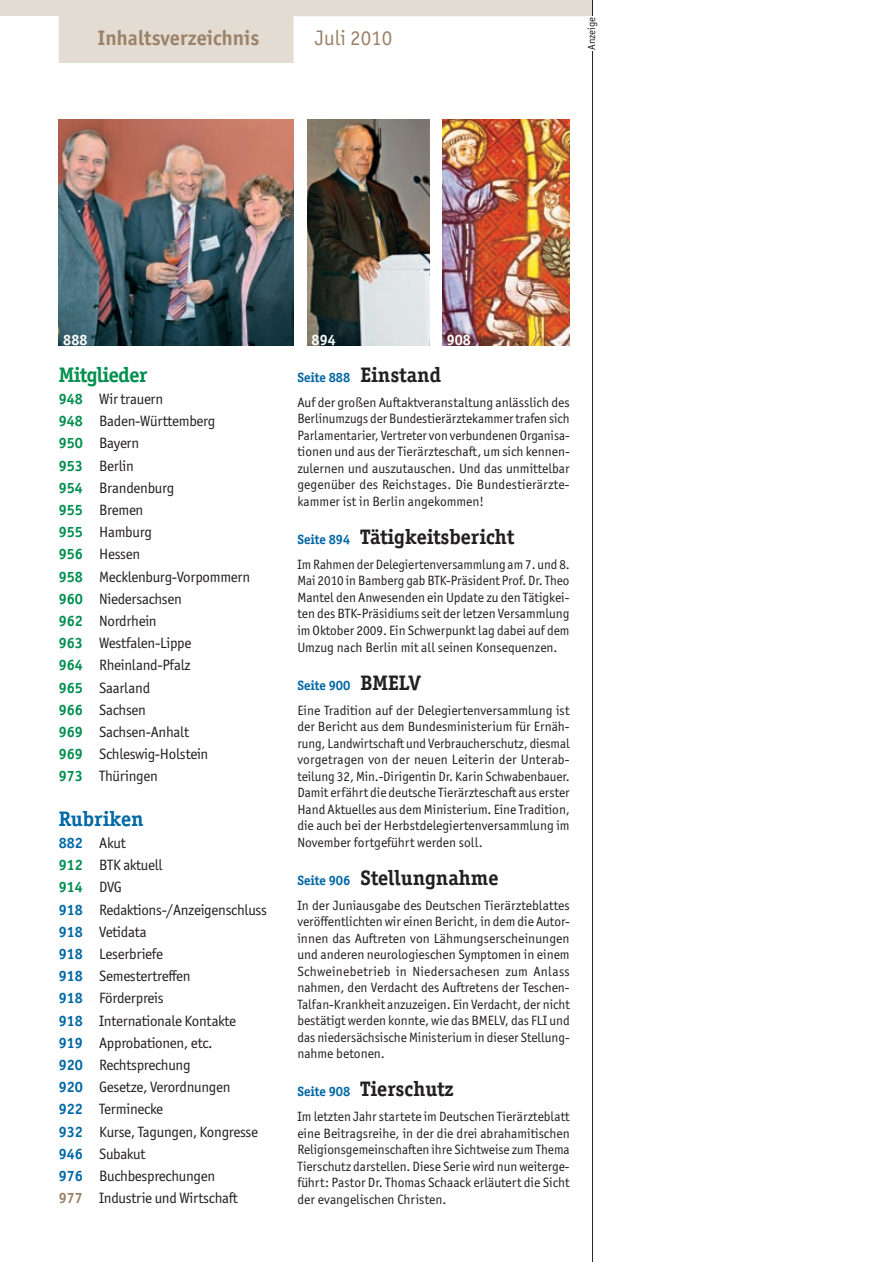
<style>
.page{position:relative;width:892px;height:1262px;background:#fff}
.page>*{position:absolute;margin:0;border:0;box-sizing:border-box;transform-origin:0 0}
.t1{font:700 21px "Officina Serif ITC Pro";color:#231f20}
.t2{font:700 21px "Officina Sans ITC Pro";color:#9c8269}
.t3{font:700 21px "Officina Serif ITC Pro";letter-spacing:-.02em;color:#008f4d}
.t4{font:700 21px "Officina Serif ITC Pro";color:#0068a5}
.t5{font:21px "Officina Sans ITC Pro";color:#9c8269}
.t6{font:15px/22.2px "Officina Sans ITC Pro";letter-spacing:-.02em;color:#231f20}
.t7{font:700 15px "Officina Sans ITC Pro";color:#fff}
.t8{font:13.5px/16.5px "Officina Sans ITC Pro";color:#231f20;text-align:justify}
.t9{font:700 13.5px "Officina Serif ITC Pro";color:#0068a5}
.t10{font:10.5px "Officina Sans ITC Pro";color:#231f20}
.s1{font-weight:700;color:#008f4d}
.s2{font-weight:700;color:#0068a5}
.s3{font-weight:700;color:#9c8269}
.s4{font-size:21px;color:#231f20}
.s5{font-size:13.5px;color:#0068a5}
.s6{font-family:"Officina Sans ITC Pro"}
.s7{font-family:"Officina Sans ITC Pro";font-size:13.5px;color:#0068a5}
</style>
<div class="page">
<img style="left:59px;top:119px;width:234px;height:226px">
<img style="left:442px;top:120px;width:127px;height:225px">
<img style="left:307px;top:120px;width:122px;height:225px">
<div style="left:0;top:0;width:552px;height:16px;background:#e3dcd2"></div>
<hr style="left:592px;top:50px;width:1px;height:1211px;background:#231f20">
<svg style="left:59px;top:0;width:534px;height:63px"></svg>
<div style="left:587px;top:16px;width:11px;height:35px;background:#fff"></div>
<h1 class="t2" style="left:98px;top:25px;width:163px">Inhaltsverzeichnis</h1>
<h1 class="t5" style="left:315px;top:26px;width:79px">Juli 2010</h1>
<p class="t10" style="left:585px;top:50px;width:35px;rotate:-90deg">Anzeige</p>
<p class="t7" style="left:63px;top:330px;width:26px">888</p>
<p class="t7" style="left:311px;top:330px;width:26px">894</p>
<p class="t7" style="left:446px;top:330px;width:26px">908</p>
<h1 class="t3" style="left:59px;top:362px;width:90px">Mitglieder</h1>
<p class="t6" style="left:59px;top:388px;width:193px"><span class="s1">948</span> Wir trauern<br><span class="s1">948</span> Baden-Württemberg<br><span class="s1">950</span> Bayern<br><span class="s1">953</span> Berlin<br><span class="s1">954</span> Brandenburg<br><span class="s1">955</span> Bremen<br><span class="s1">955</span> Hamburg<br><span class="s1">956</span> Hessen<br><span class="s1">958</span> Mecklenburg-Vorpommern<br><span class="s1">960</span> Niedersachsen<br><span class="s1">962</span> Nordrhein<br><span class="s1">963</span> Westfalen-Lippe<br><span class="s1">964</span> Rheinland-Pfalz<br><span class="s1">965</span> Saarland<br><span class="s1">966</span> Sachsen<br><span class="s1">969</span> Sachsen-Anhalt<br><span class="s1">969</span> Schleswig-Holstein<br><span class="s1">973</span> Thüringen</p>
<h1 class="t4" style="left:59px;top:805px;width:86px">Rubriken</h1>
<p class="t6" style="left:59px;top:831px;width:210px"><span class="s2">882</span> Akut<br><span class="s1">912</span> BTK aktuell<br><span class="s1">914</span> DVG<br><span class="s2">918</span> Redaktions-/Anzeigenschluss<br><span class="s2">918</span> Vetidata<br><span class="s2">918</span> Leserbriefe<br><span class="s2">918</span> Semestertreffen<br><span class="s2">918</span> Förderpreis<br><span class="s2">918</span> Internationale Kontakte<br><span class="s2">919</span> Approbationen, etc.<br><span class="s2">920</span> Rechtsprechung<br><span class="s2">920</span> Gesetze, Verordnungen<br><span class="s2">922</span> Terminecke<br><span class="s2">932</span> Kurse, Tagungen, Kongresse<br><span class="s2">946</span> Subakut<br><span class="s2">976</span> Buchbesprechungen<br><span class="s3">977</span> Industrie und Wirtschaft</p>
<p class="t9" style="left:297px;top:369px;width:145px">Seite 888 <span class="s4">Einstand</span></p>
<p class="t8" style="left:297px;top:394px;width:274px">Auf der großen Auftaktveranstaltung anlässlich des Berlinumzugs der Bundestierärztekammer trafen sich Parlamentarier, Vertreter von verbundenen Organisa&shy;tionen und aus der Tierärzteschaft, um sich kennen&shy;zulernen und auszutauschen. Und das unmittelbar gegenüber des Reichstages. Die Bundestierärzte&shy;kammer ist in Berlin angekommen!</p>
<h1 class="t1" style="left:297px;top:524px;width:218px"><span class="s5">Seite 894</span> Tätigkeitsbericht</h1>
<p class="t8" style="left:297px;top:556px;width:274px">Im Rahmen der Delegiertenversammlung am 7. und 8.<br>Mai 2010 in Bamberg gab BTK-Präsident Prof. Dr. Theo Mantel den Anwesenden ein Update zu den Tätigkei&shy;ten des BTK-Präsidiums seit der letzen Versammlung im Oktober 2009. Ein Schwerpunkt lag dabei auf dem Umzug nach Berlin mit all seinen Konsequenzen.</p>
<p class="t9" style="left:297px;top:676px;width:124px">Seite <span class="s6">900</span> <span class="s4">BMELV</span></p>
<p class="t8" style="left:297px;top:701px;width:274px">Eine Tradition auf der Delegiertenversammlung ist der Bericht aus dem Bundesministerium für Ernäh&shy;rung, Landwirtschaft und Verbraucherschutz, diesmal vorgetragen von der neuen Leiterin der Unterab&shy;teilung 32, Min.-Dirigentin Dr. Karin Schwabenbauer.<br>Damit erfährt die deutsche Tierärzteschaft aus erster Hand Aktuelles aus dem Ministerium. Eine Tradition, die auch bei der Herbstdelegiertenversammlung im November fortgeführt werden soll.</p>
<h1 class="t1" style="left:297px;top:864px;width:203px"><span class="s5">Seite</span> <span class="s7">906</span> Stellungnahme</h1>
<p class="t8" style="left:297px;top:896px;width:274px">In der Juniausgabe des Deutschen Tierärzteblattes veröffentlichten wir einen Bericht, in dem die Autor&shy;innen das Auftreten von Lähmungserscheinungen und anderen neurologieschen Symptomen in einem Schweinebetrieb in Niedersachesen zum Anlass nahmen, den Verdacht des Auftretens der Teschen-Talfan-Krankheit anzuzeigen. Ein Verdacht, der nicht bestätigt werden konnte, wie das BMELV, das FLI und das niedersächsische Ministerium in dieser Stellung&shy;nahme betonen.</p>
<h1 class="t1" style="left:297px;top:1076px;width:158px"><span class="s5">Seite 908</span> Tierschutz</h1>
<p class="t8" style="left:297px;top:1108px;width:274px">Im letzten Jahr startete im Deutschen Tierärzteblatt eine Beitragsreihe, in der die drei abrahamitischen Religionsgemeinschaften ihre Sichtweise zum Thema Tierschutz darstellen. Diese Serie wird nun weiterge&shy;führt: Pastor Dr. Thomas Schaack erläutert die Sicht der evangelischen Christen.</p>
</div>
